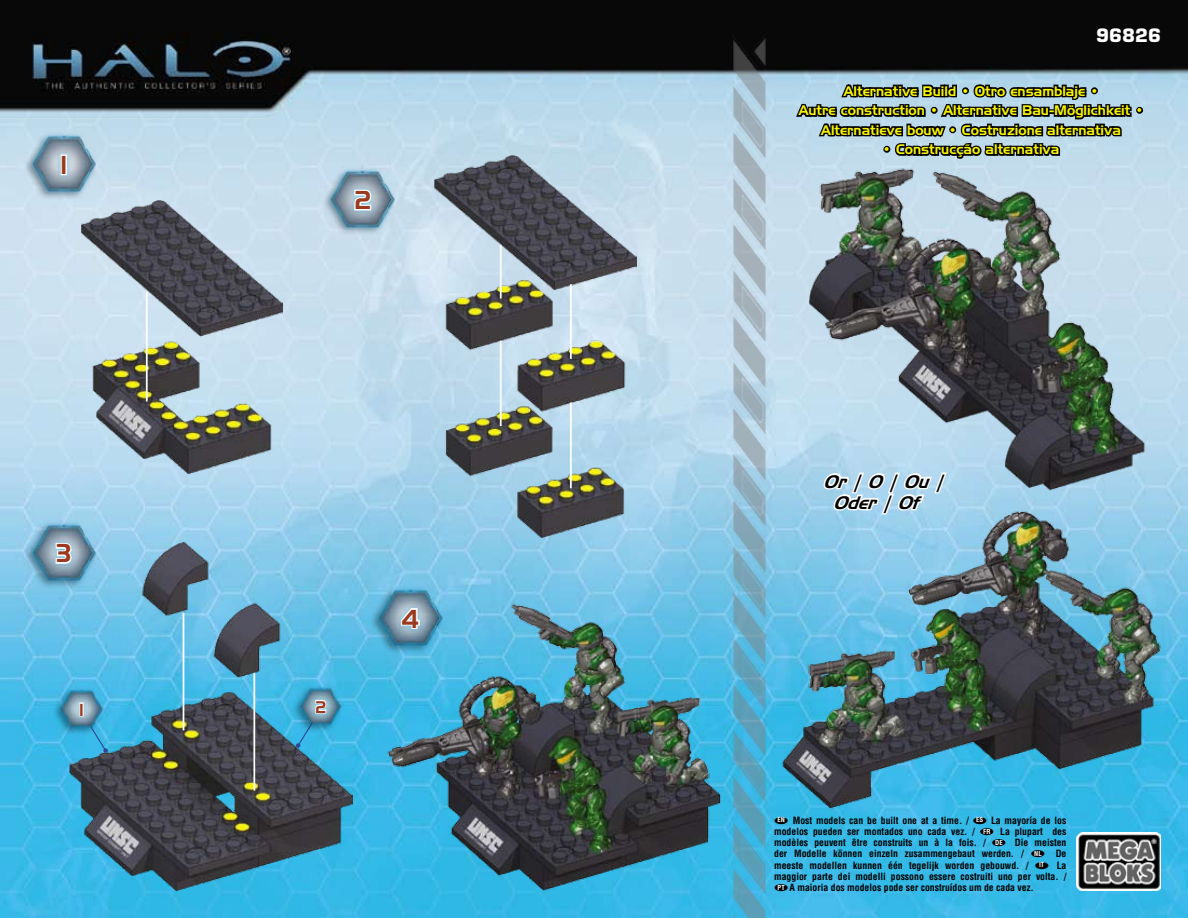
<style>
.page{position:relative;width:1188px;height:918px;background:#fff}
.page>*{position:absolute;margin:0;border:0;box-sizing:border-box;transform-origin:0 0}
.t1{font:25.2px "Handel Gothic BT";color:#9b3a20;scale:.9 1}
.t2{font:700 18px "Eurostile";color:#fff}
.t3{font:italic 17.55px/21.1px "Handel Gothic BT";color:#000}
.t4{font:16.95px "Handel Gothic BT";color:#9b3a20;scale:.9 1}
.t5{font:16.35px "Handel Gothic BT";color:#9b3a20;scale:.9 1}
.t6{font:13.5px/19.5px "Handel Gothic BT";color:#f8f400;text-align:center}
.t7{font:700 condensed 9.75px/11.2px "Helvetica";color:#000;text-align:justify}
.s1{font-size:6.75px;color:#fff}
</style>
<div class="page">
<img style="left:0;top:0;width:1188px;height:918px">
<div style="left:19px;top:129px;width:76px;height:71px;background:#c8dfed"></div>
<img style="left:27px;top:130px;width:74px;height:68px">
<div style="left:53px;top:147px;width:22px;height:35px;background:#009bd9;opacity:.5"></div>
<div style="left:61px;top:154px;width:6px;height:21px;border:3px solid #fff"></div>
<div style="left:318px;top:164px;width:76px;height:71px;background:#c9deee"></div>
<img style="left:326px;top:166px;width:74px;height:67px">
<div style="left:347px;top:182px;width:31px;height:36px;background:#009bd9;opacity:.5"></div>
<svg style="left:353px;top:187px;width:20px;height:25px"></svg>
<img style="left:378px;top:595px;width:354px;height:304px">
<div style="left:365px;top:582px;width:76px;height:72px;background:#000;opacity:.55"></div>
<img style="left:374px;top:584px;width:73px;height:68px">
<div style="left:393px;top:601px;width:34px;height:35px;background:#009bd9;opacity:.5"></div>
<svg style="left:400px;top:607px;width:21px;height:23px"></svg>
<img style="left:81px;top:201px;width:201px;height:273px">
<hr style="left:146px;top:292px;width:2px;height:110px;background:#fff">
<img style="left:434px;top:155px;width:202px;height:383px">
<hr style="left:570px;top:403px;width:2px;height:85px;background:#fff">
<hr style="left:570px;top:284px;width:2px;height:75px;background:#fff">
<hr style="left:500px;top:341px;width:2px;height:85px;background:#fff">
<hr style="left:500px;top:245px;width:2px;height:54px;background:#fff">
<div style="left:19px;top:517px;width:76px;height:72px;background:#000;opacity:.55"></div>
<img style="left:27px;top:519px;width:74px;height:68px">
<div style="left:48px;top:535px;width:31px;height:37px;background:#009bd9;opacity:.5"></div>
<svg style="left:54px;top:542px;width:15px;height:23px"></svg>
<img style="left:69px;top:542px;width:283px;height:349px">
<hr style="left:253px;top:673px;width:2px;height:118px;background:#fff">
<hr style="left:183px;top:613px;width:1px;height:117px;background:#fff">
<img style="left:772px;top:501px;width:398px;height:318px">
<img style="left:796px;top:160px;width:353px;height:341px">
<div style="left:1136px;top:107px;width:7px;height:7px;border:3px solid #000;border-radius:50%"></div>
<svg style="left:794px;top:82px;width:339px;height:78px;background:#71838e"></svg>
<img style="left:733px;top:34px;width:33px;height:884px">
<svg style="left:819px;top:471px;width:130px;height:45px"></svg>
<img style="left:1076px;top:832px;width:85px;height:59px">
<svg style="left:89px;top:725px;width:19px;height:28px"></svg>
<div style="left:48px;top:684px;width:54px;height:51px;background:#000;opacity:.55"></div>
<img style="left:57px;top:686px;width:49px;height:46px">
<div style="left:72px;top:694px;width:19px;height:29px;background:#009bd9;opacity:.5"></div>
<div style="left:79px;top:702px;width:5px;height:14px;border:2px solid #fff"></div>
<svg style="left:296px;top:732px;width:18px;height:16px"></svg>
<div style="left:288px;top:682px;width:52px;height:50px;background:#000;opacity:.55"></div>
<img style="left:297px;top:684px;width:48px;height:44px">
<div style="left:308px;top:692px;width:26px;height:29px;background:#009bd9;opacity:.5"></div>
<svg style="left:314px;top:698px;width:13px;height:16px"></svg>
<h1 class="t1" style="left:61px;top:150px;width:8px">1</h1>
<h1 class="t1" style="left:355px;top:185px;width:19px">2</h1>
<h1 class="t1" style="left:57px;top:538px;width:17px">3</h1>
<h3 class="t4" style="left:80px;top:699px;width:6px">1</h3>
<h3 class="t5" style="left:316px;top:697px;width:13px">2</h3>
<h1 class="t1" style="left:402px;top:603px;width:21px">4</h1>
<h2 class="t2" style="left:1096px;top:24px;width:66px">96826</h2>
<h3 class="t6" style="left:799px;top:81px;width:346px">Alternative Build • Otro ensamblaje •<br>Autre construction • Alternative Bau-Möglichkeit •<br>Alternatieve bouw • Costruzione alternativa</h3>
<h3 class="t6" style="left:883px;top:140px;width:178px">• Construcção alternativa</h3>
<h3 class="t3" style="left:833px;top:471px;width:119px;text-indent:-10px">Or|O|Ou|<br>Oder|Of</h3>
<p class="t7" style="left:774px;top:814px;width:294px">●<span class="s1">EN</span> Most models can be built one at a time. / ●<span class="s1">ES</span> La mayoría de los modelos pueden ser montados uno cada vez. / ●<span class="s1">FR</span> La plupart des modèles peuvent être construits un à la fois. / ●<span class="s1">DE</span> Die meisten der Modelle können einzeln zusammengebaut werden. / ●<span class="s1">NL</span></p>
<p class="t7" style="left:1056px;top:848px;width:12px">De</p>
<p class="t7" style="left:774px;top:859px;width:276px">meeste modellen kunnen één tegelijk worden gebouwd. / ●<span class="s1">IT</span></p>
<p class="t7" style="left:774px;top:859px;width:294px;text-align:right">La<br>maggior parte dei modelli possono essere costruiti uno per volta. /</p>
<p class="t7" style="left:774px;top:882px;width:261px">●<span class="s1">PT</span> A maioria dos modelos pode ser construídos um de cada vez.</p>
</div>
